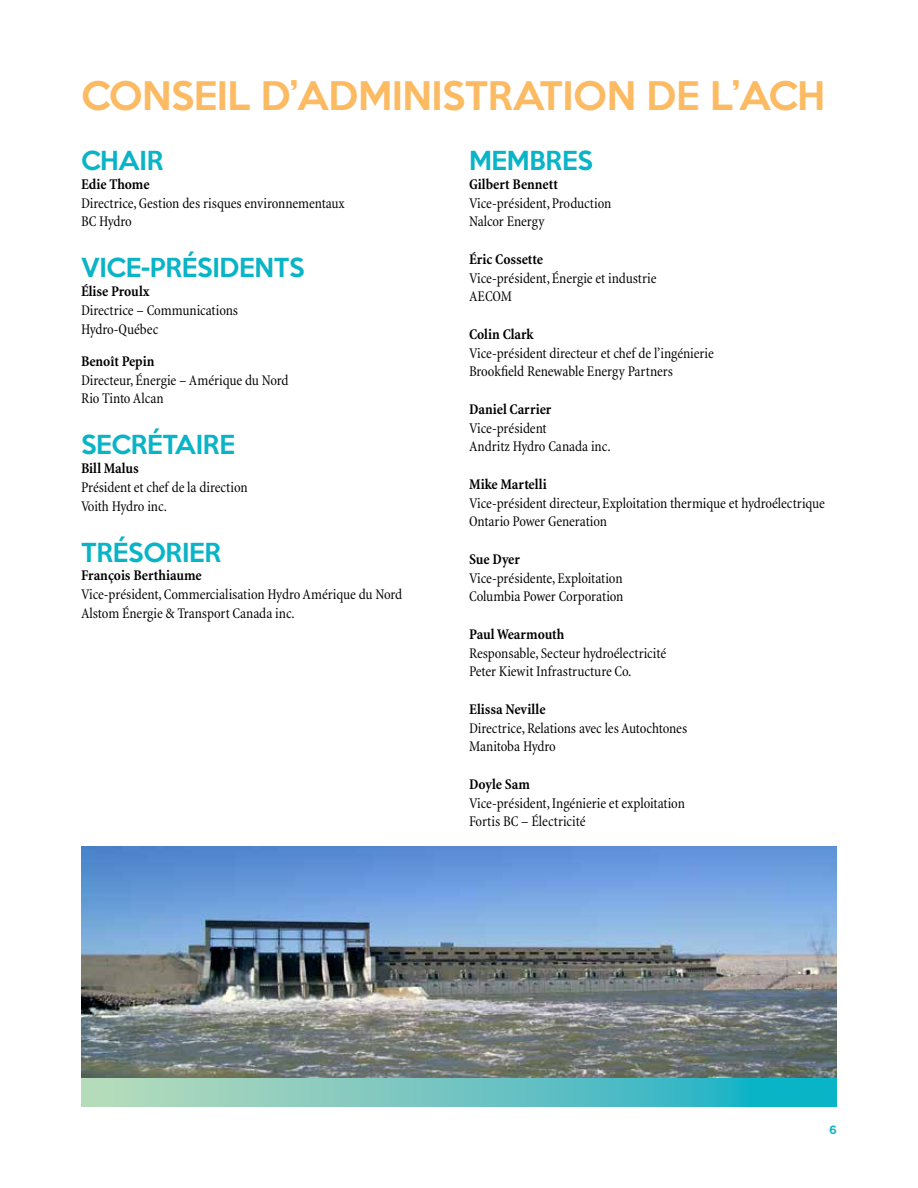
<style>
.page{position:relative;width:918px;height:1188px;background:#fff}
.page>*{position:absolute;margin:0;border:0;box-sizing:border-box;transform-origin:0 0}
.t1{font:500 36px "Keep Calm";letter-spacing:-.01em;color:#fcba63}
.t2{font:500 24px "Keep Calm";letter-spacing:-.01em;color:#09b4c7}
.t3{font:condensed 15px/18.8px "Minion";letter-spacing:-.005em;color:#000}
.t4{font:700 condensed 15px "Minion";color:#000}
.t5{font:500 10.5px "Keep Calm";color:#09b4c7}
</style>
<div class="page">
<svg style="left:81px;top:1078px;width:756px;height:29px;background:#68c4c1"></svg>
<img style="left:81px;top:847px;width:756px;height:231px">
<h1 class="t1" style="left:81px;top:64px;width:746px">CONSEIL D’ADMINISTRATION DE L’ACH</h1>
<h2 class="t2" style="left:81px;top:140px;width:84px">CHAIR</h2>
<p class="t4" style="left:81px;top:176px;width:70px">Edie Thome</p>
<p class="t3" style="left:81px;top:194px;width:265px">Directrice, Gestion des risques environnementaux<br>BC Hydro</p>
<h2 class="t2" style="left:81px;top:247px;width:225px">VICE-PRÉSIDENTS</h2>
<p class="t4" style="left:81px;top:283px;width:70px">Élise Proulx</p>
<p class="t3" style="left:81px;top:301px;width:159px">Directrice – Communications<br>Hydro-Québec</p>
<p class="t4" style="left:81px;top:353px;width:75px">Benoît Pepin</p>
<p class="t3" style="left:81px;top:371px;width:209px">Directeur, Énergie – Amérique du Nord<br>Rio Tinto Alcan</p>
<h2 class="t2" style="left:81px;top:424px;width:155px">SECRÉTAIRE</h2>
<p class="t4" style="left:81px;top:460px;width:59px">Bill Malus</p>
<p class="t3" style="left:81px;top:478px;width:168px">Président et chef de la direction<br>Voith Hydro inc.</p>
<h2 class="t2" style="left:81px;top:531px;width:142px">TRÉSORIER</h2>
<p class="t4" style="left:81px;top:568px;width:122px">François Berthiaume</p>
<p class="t3" style="left:81px;top:585px;width:323px">Vice-président, Commercialisation Hydro Amérique du Nord<br>Alstom Énergie &amp; Transport Canada inc.</p>
<h2 class="t2" style="left:469px;top:140px;width:125px">MEMBRES</h2>
<p class="t4" style="left:469px;top:176px;width:90px">Gilbert Bennett</p>
<p class="t3" style="left:469px;top:194px;width:144px">Vice-président, Production<br>Nalcor Energy</p>
<p class="t4" style="left:469px;top:251px;width:75px">Éric Cossette</p>
<p class="t3" style="left:469px;top:269px;width:189px">Vice-président, Énergie et industrie<br>AECOM</p>
<p class="t4" style="left:469px;top:326px;width:66px">Colin Clark</p>
<p class="t3" style="left:469px;top:344px;width:246px">Vice-président directeur et chef de l’ingénierie<br>Brookfield Renewable Energy Partners</p>
<p class="t4" style="left:469px;top:401px;width:84px">Daniel Carrier</p>
<p class="t3" style="left:469px;top:419px;width:143px">Vice-président<br>Andritz Hydro Canada inc.</p>
<p class="t4" style="left:469px;top:476px;width:79px">Mike Martelli</p>
<p class="t3" style="left:469px;top:494px;width:357px">Vice-président directeur, Exploitation thermique et hydroélectrique<br>Ontario Power Generation</p>
<p class="t4" style="left:469px;top:551px;width:52px">Sue Dyer</p>
<p class="t3" style="left:469px;top:569px;width:156px">Vice-présidente, Exploitation<br>Columbia Power Corporation</p>
<p class="t4" style="left:469px;top:626px;width:97px">Paul Wearmouth</p>
<p class="t3" style="left:469px;top:644px;width:199px">Responsable, Secteur hydroélectricité<br>Peter Kiewit Infrastructure Co.</p>
<p class="t4" style="left:469px;top:701px;width:78px">Elissa Neville</p>
<p class="t3" style="left:469px;top:719px;width:220px">Directrice, Relations avec les Autochtones<br>Manitoba Hydro</p>
<p class="t4" style="left:469px;top:776px;width:62px">Doyle Sam</p>
<p class="t3" style="left:469px;top:794px;width:217px">Vice-président, Ingénierie et exploitation<br>Fortis BC – Électricité</p>
<p class="t5" style="left:829px;top:1121px;width:9px">6</p>
</div>
